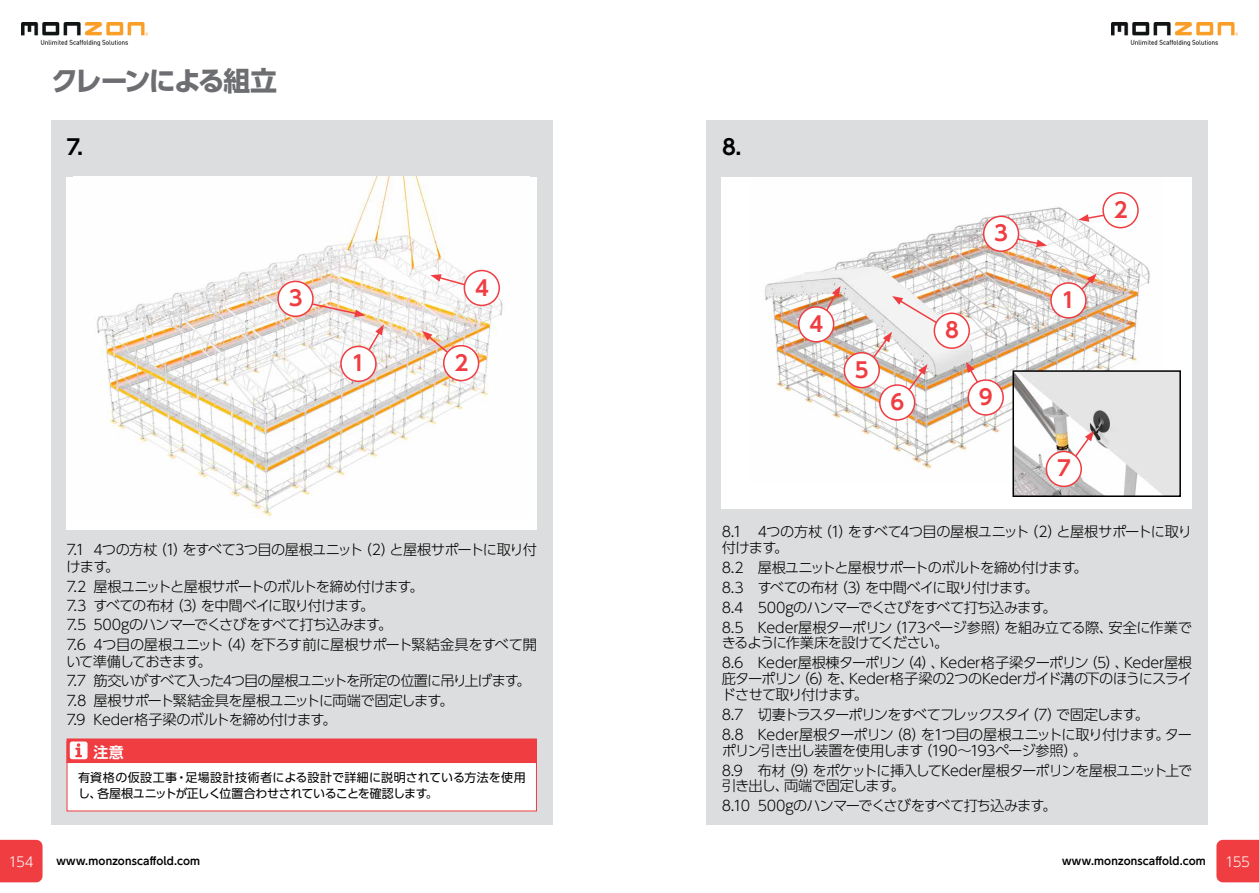
<style>
.page{position:relative;width:1259px;height:893px;background:#fff}
.page>*{position:absolute;margin:0;border:0;box-sizing:border-box;transform-origin:0 0}
.t1{font:700 27px "UD Shin Go Pr 6 N";letter-spacing:-.075em;color:#6d6e71}
.t2{font:700 21px "UD Shin Go Pr 6 N De";color:#ef3d42}
.t3{font:700 21px "UD Shin Go Pr 6 N De";color:#000}
.t4{font:700 15px "UD Shin Go Pr 6 N De";color:#fff}
.t5{font:300 14.25px/20px "UD Shin Go Pr 6 N";letter-spacing:-.055em;color:#000}
.t6{font:300 13.5px "UD Shin Go Pr 6 N";letter-spacing:-.07em;color:#fff}
.t7{font:12px/16.5px "UD Shin Go Pr 6 N";letter-spacing:-.005em;color:#000}
.t8{font:700 10.5px "UD Shin Go Pr 6 N De";letter-spacing:.015em;color:#000}
</style>
<div class="page">
<div style="left:0;top:840px;width:43px;height:42px;background:#ef3d42"></div>
<div style="left:1216px;top:840px;width:43px;height:42px;background:#ef3d42"></div>
<img style="left:21px;top:22px;width:126px;height:23px">
<img style="left:1111px;top:22px;width:126px;height:23px">
<div style="left:51px;top:120px;width:502px;height:705px;background:#dcddde"></div>
<div style="left:706px;top:120px;width:502px;height:705px;background:#dcddde"></div>
<div style="left:722px;top:177px;width:470px;height:331px;background:#fff"></div>
<img style="left:764px;top:192px;width:386px;height:277px">
<div style="left:67px;top:177px;width:470px;height:353px;background:#fff"></div>
<img style="left:97px;top:177px;width:406px;height:339px">
<svg style="left:358px;top:324px;width:26px;height:44px"></svg>
<div style="left:341px;top:346px;width:35px;height:35px;background:#fff;border-radius:50%"></div>
<div style="left:340px;top:346px;width:37px;height:36px;border:2px solid #ef3d42;border-radius:50%"></div>
<svg style="left:300px;top:299px;width:65px;height:18px"></svg>
<div style="left:278px;top:281px;width:35px;height:35px;background:#fff;border-radius:50%"></div>
<div style="left:277px;top:281px;width:37px;height:36px;border:2px solid #ef3d42;border-radius:50%"></div>
<svg style="left:1067px;top:274px;width:29px;height:30px"></svg>
<div style="left:1051px;top:283px;width:35px;height:35px;background:#fff;border-radius:50%"></div>
<div style="left:1050px;top:282px;width:36px;height:37px;border:2px solid #ef3d42;border-radius:50%"></div>
<svg style="left:1012px;top:234px;width:35px;height:13px"></svg>
<div style="left:983px;top:216px;width:35px;height:35px;background:#fff;border-radius:50%"></div>
<div style="left:983px;top:216px;width:36px;height:36px;border:2px solid #ef3d42;border-radius:50%"></div>
<svg style="left:1078px;top:210px;width:29px;height:12px"></svg>
<div style="left:1103px;top:193px;width:35px;height:35px;background:#fff;border-radius:50%"></div>
<div style="left:1102px;top:192px;width:36px;height:36px;border:2px solid #ef3d42;border-radius:50%"></div>
<div style="left:934px;top:313px;width:35px;height:35px;background:#fff;border-radius:50%"></div>
<div style="left:933px;top:313px;width:37px;height:36px;border:2px solid #ef3d42;border-radius:50%"></div>
<svg style="left:966px;top:362px;width:23px;height:39px"></svg>
<div style="left:968px;top:380px;width:35px;height:35px;background:#fff;border-radius:50%"></div>
<div style="left:967px;top:379px;width:37px;height:37px;border:2px solid #ef3d42;border-radius:50%"></div>
<div style="left:879px;top:385px;width:35px;height:35px;background:#fff;border-radius:50%"></div>
<div style="left:879px;top:384px;width:36px;height:37px;border:2px solid #ef3d42;border-radius:50%"></div>
<svg style="left:861px;top:296px;width:94px;height:110px"></svg>
<div style="left:844px;top:353px;width:35px;height:35px;background:#fff;border-radius:50%"></div>
<div style="left:843px;top:352px;width:37px;height:36px;border:2px solid #ef3d42;border-radius:50%"></div>
<svg style="left:815px;top:286px;width:25px;height:42px"></svg>
<div style="left:799px;top:307px;width:34px;height:35px;background:#fff;border-radius:50%"></div>
<div style="left:798px;top:306px;width:36px;height:36px;border:2px solid #ef3d42;border-radius:50%"></div>
<svg style="left:422px;top:331px;width:43px;height:36px"></svg>
<div style="left:444px;top:346px;width:34px;height:35px;background:#fff;border-radius:50%"></div>
<div style="left:443px;top:345px;width:36px;height:36px;border:2px solid #ef3d42;border-radius:50%"></div>
<svg style="left:430px;top:274px;width:41px;height:18px"></svg>
<div style="left:464px;top:271px;width:35px;height:34px;background:#fff;border-radius:50%"></div>
<div style="left:463px;top:270px;width:37px;height:36px;border:2px solid #ef3d42;border-radius:50%"></div>
<div style="left:67px;top:741px;width:470px;height:70px;background:#fff"></div>
<div style="left:67px;top:738px;width:470px;height:25px;background:#ef3d42;border:1px solid #ef3d42"></div>
<div style="left:70px;top:741px;width:17px;height:18px;background:#fff;border-radius:2px"></div>
<svg style="left:75px;top:743px;width:7px;height:14px"></svg>
<img style="left:1015px;top:373px;width:163px;height:121px">
<div style="left:1012px;top:370px;width:169px;height:127px;border:2px solid #000"></div>
<svg style="left:1063px;top:431px;width:31px;height:42px"></svg>
<div style="left:1046px;top:451px;width:35px;height:35px;background:#fff;border-radius:50%"></div>
<div style="left:1045px;top:451px;width:37px;height:36px;border:2px solid #ef3d42;border-radius:50%"></div>
<h1 class="t1" style="left:51px;top:58px;width:228px">クレーンによる組立</h1>
<h2 class="t3" style="left:67px;top:130px;width:18px">7.</h2>
<h2 class="t3" style="left:722px;top:130px;width:21px">8.</h2>
<h2 class="t2" style="left:994px;top:216px;width:15px">3</h2>
<h2 class="t2" style="left:475px;top:270px;width:15px">4</h2>
<h2 class="t2" style="left:289px;top:281px;width:15px">3</h2>
<h2 class="t2" style="left:1061px;top:283px;width:15px">1</h2>
<h2 class="t2" style="left:352px;top:346px;width:15px">1</h2>
<h2 class="t2" style="left:454px;top:346px;width:15px">2</h2>
<h2 class="t2" style="left:809px;top:307px;width:15px">4</h2>
<h2 class="t2" style="left:855px;top:353px;width:15px">5</h2>
<h2 class="t2" style="left:945px;top:313px;width:15px">8</h2>
<h2 class="t2" style="left:890px;top:385px;width:15px">6</h2>
<h2 class="t2" style="left:979px;top:380px;width:15px">9</h2>
<h2 class="t2" style="left:1057px;top:451px;width:15px">7</h2>
<h2 class="t2" style="left:1113px;top:193px;width:15px">2</h2>
<p class="t5" style="left:67px;top:540px;width:472px;line-height:17.2px">7.1 4つの方杖（1）をすべて3つ目の屋根ユニット（2）と屋根サポートに取り付けます。</p>
<p class="t5" style="left:67px;top:576px;width:472px;line-height:19.4px">7.2 屋根ユニットと屋根サポートのボルトを締め付けます。<br>7.3 すべての布材（3）を中間ベイに取り付けます。<br>7.5 500gのハンマーでくさびをすべて打ち込みます。<br>7.6 4つ目の屋根ユニット（4）を下ろす前に屋根サポート緊結金具をすべて開</p>
<p class="t5" style="left:66px;top:651px;width:466px;line-height:19.4px">いて準備しておきます。<br>7.7 筋交いがすべて入った4つ目の屋根ユニットを所定の位置に吊り上げます。<br>7.8 屋根サポート緊結金具を屋根ユニットに両端で固定します。<br>7.9 Keder格子梁のボルトを締め付けます。</p>
<p class="t4" style="left:94px;top:740px;width:32px">注意</p>
<p class="t7" style="left:78px;top:768px;width:449px">有資格の仮設工事・足場設計技術者による設計で詳細に説明されている方法を使用し、各屋根ユニットが正しく位置合わせされていることを確認します。</p>
<p class="t5" style="left:722px;top:523px;width:472px;line-height:15.8px">8.1 4つの方杖（1）をすべて4つ目の屋根ユニット（2）と屋根サポートに取り付けます。</p>
<p class="t5" style="left:722px;top:557px;width:472px">8.2 屋根ユニットと屋根サポートのボルトを締め付けます。<br>8.3 すべての布材（3）を中間ベイに取り付けます。<br>8.4 500gのハンマーでくさびをすべて打ち込みます。<br>8.5 Keder屋根ターポリン（173ページ参照）を組み立てる際、安全に作業で</p>
<p class="t5" style="left:722px;top:632px;width:472px">きるように作業床を設けてください。<br>8.6 Keder屋根棟ターポリン（4）、Keder格子梁ターポリン（5）、Keder屋根</p>
<p class="t5" style="left:722px;top:670px;width:472px;line-height:15.8px">庇ターポリン（6）を、Keder格子梁の2つのKederガイド溝の下のほうにスライドさせて取り付けます。</p>
<p class="t5" style="left:722px;top:704px;width:472px">8.7 切妻トラスターポリンをすべてフレックスタイ（7）で固定します。<br>8.8 Keder屋根ターポリン（8）を1つ目の屋根ユニットに取り付けます。ター</p>
<p class="t5" style="left:722px;top:740px;width:472px">ポリン引き出し装置を使用します（190～193ページ参照）。<br>8.9 布材（9）をポケットに挿入してKeder屋根ターポリンを屋根ユニット上で</p>
<p class="t5" style="left:722px;top:775px;width:336px">引き出し、両端で固定します。<br>8.10 500gのハンマーでくさびをすべて打ち込みます。</p>
<p class="t6" style="left:9px;top:851px;width:27px">154</p>
<p class="t8" style="left:56px;top:853px;width:145px">www.monzonscaffold.com</p>
<p class="t8" style="left:1062px;top:853px;width:145px">www.monzonscaffold.com</p>
<p class="t6" style="left:1225px;top:851px;width:26px">155</p>
</div>
